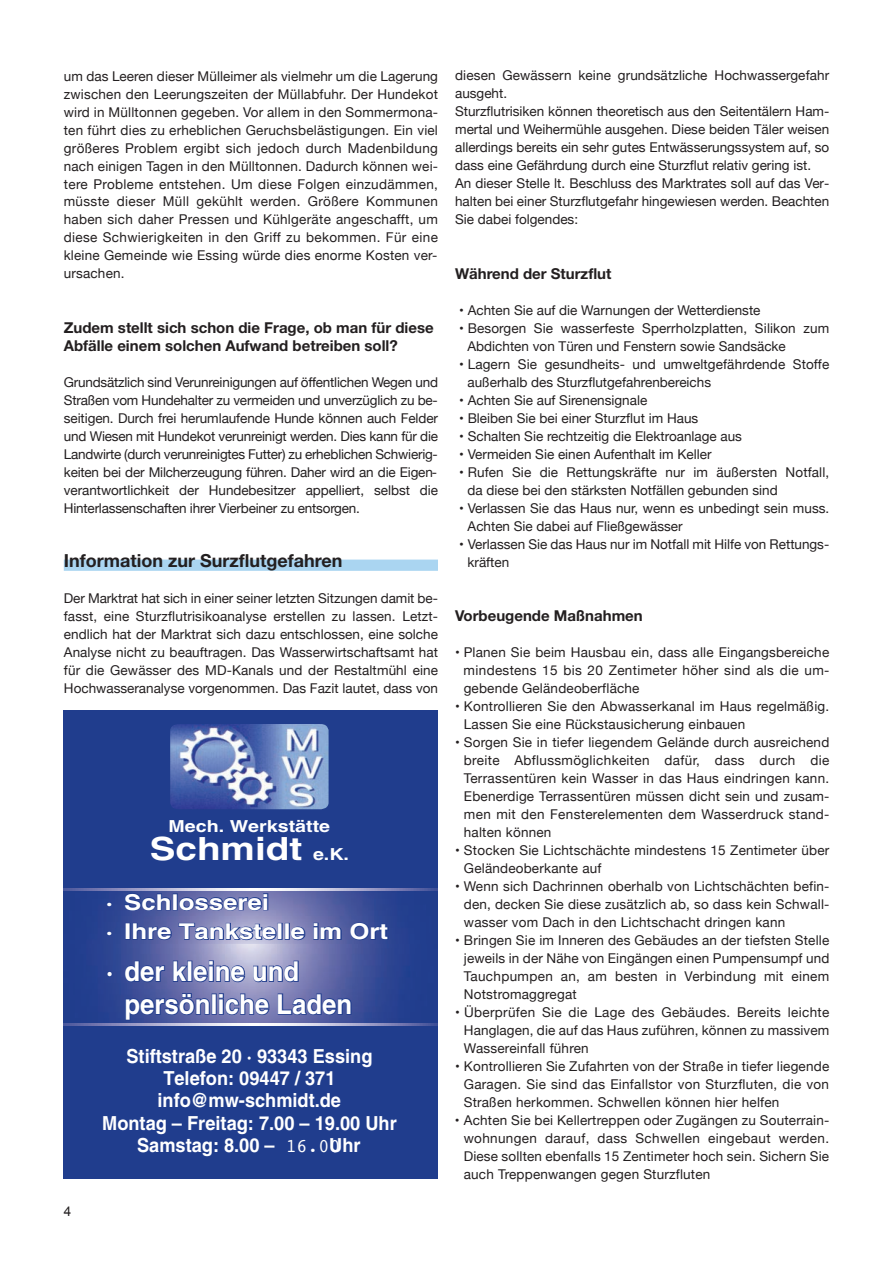
<style>
.page{position:relative;width:893px;height:1263px;background:#fff}
.page>*{position:absolute;margin:0;border:0;box-sizing:border-box;transform-origin:0 0}
.t1{font:700 31.95px "Helvetica";color:#fff;scale:1.21 1}
.t2{font:700 27.45px/32.8px "Helvetica";color:#fff;scale:.94 1}
.t3{font:700 21.75px/29.5px "Helvetica";color:#fff;scale:1.19 1}
.t4{font:700 19.35px/22.4px "Helvetica";color:#fff;text-align:center;scale:.94 1}
.t5{font:700 18px "Helvetica Neue";color:#231f20}
.t6{font:700 16.65px "Helvetica";color:#fff;scale:1.19 1}
.t7{font:700 15px/18px "Helvetica Neue";color:#231f20}
.t8{font:13.5px/18px "Helvetica Neue";color:#231f20;text-align:justify}
.t9{font:13.5px "Arial";color:#231f20}
.s1{font-size:16.65px}
.s2{font-family:"Courier";font-weight:400}
</style>
<div class="page">
<div style="left:64px;top:560px;width:374px;height:11px;background:#aad5f1"></div>
<div style="left:64px;top:710px;width:374px;height:240px;background:#203d8d"></div>
<img style="left:170px;top:724px;width:159px;height:85px">
<img style="left:64px;top:890px;width:374px;height:55px">
<svg style="left:64px;top:889px;width:374px;height:1px"></svg>
<svg style="left:106px;top:902px;width:6px;height:5px"></svg>
<svg style="left:124px;top:892px;width:55px;height:19px"></svg>
<div style="left:179px;top:897px;width:16px;height:14px;border:1px solid #203d8d;border-radius:50%"></div>
<div style="left:183px;top:900px;width:8px;height:8px;border:1px solid #203d8d;border-radius:50%"></div>
<svg style="left:194px;top:893px;width:75px;height:18px"></svg>
<svg style="left:106px;top:931px;width:6px;height:5px"></svg>
<div style="left:125px;top:923px;width:6px;height:17px;border:1px solid #203d8d"></div>
<svg style="left:132px;top:922px;width:210px;height:19px"></svg>
<div style="left:350px;top:922px;width:19px;height:18px;border:1px solid #203d8d;border-radius:50%"></div>
<div style="left:354px;top:925px;width:12px;height:12px;border:1px solid #203d8d;border-radius:50%"></div>
<svg style="left:370px;top:923px;width:19px;height:17px"></svg>
<div style="left:64px;top:945px;width:374px;height:234px;background:#203d8d"></div>
<img style="left:104px;top:945px;width:291px;height:78px">
<svg style="left:64px;top:1023px;width:374px;height:2px"></svg>
<svg style="left:107px;top:971px;width:5px;height:6px"></svg>
<svg style="left:124px;top:960px;width:42px;height:23px"></svg>
<svg style="left:172px;top:960px;width:74px;height:23px"></svg>
<svg style="left:252px;top:960px;width:47px;height:23px"></svg>
<div style="left:288px;top:969px;width:7px;height:10px;border:2px solid #203d8d;border-radius:50%"></div>
<svg style="left:125px;top:992px;width:146px;height:29px"></svg>
<svg style="left:277px;top:993px;width:75px;height:23px"></svg>
<p class="t8" style="left:64px;top:67px;width:376px">um das Leeren dieser Mülleimer als vielmehr um die Lagerung zwischen den Leerungszeiten der Müllabfuhr. Der Hundekot wird in Mülltonnen gegeben. Vor allem in den Sommermona&shy;ten führt dies zu erheblichen Geruchsbelästigungen. Ein viel größeres Problem ergibt sich jedoch durch Madenbildung nach einigen Tagen in den Mülltonnen. Dadurch können wei&shy;tere Probleme entstehen. Um diese Folgen einzudämmen, müsste dieser Müll gekühlt werden. Größere Kommunen haben sich daher Pressen und Kühlgeräte angeschafft, um diese Schwierigkeiten in den Griff zu bekommen. Für eine kleine Gemeinde wie Essing würde dies enorme Kosten ver&shy;ursachen.</p>
<p class="t7" style="left:64px;top:318px;width:371px">Zudem stellt sich schon die Frage, ob man für diese<br>Abfälle einem solchen Aufwand betreiben soll?</p>
<p class="t8" style="left:64px;top:373px;width:376px">Grundsätzlich sind Verunreinigungen auf öffentlichen Wegen und Straßen vom Hundehalter zu vermeiden und unverzüglich zu be&shy;seitigen. Durch frei herumlaufende Hunde können auch Felder und Wiesen mit Hundekot verunreinigt werden. Dies kann für die Landwirte (durch verunreinigtes Futter) zu erheblichen Schwierig&shy;keiten bei der Milcherzeugung führen. Daher wird an die Eigen&shy;verantwortlichkeit der Hundebesitzer appelliert, selbst die Hinterlassenschaften ihrer Vierbeiner zu entsorgen.</p>
<h3 class="t5" style="left:64px;top:549px;width:280px">Information zur Surzflutgefahren</h3>
<p class="t8" style="left:64px;top:589px;width:376px">Der Marktrat hat sich in einer seiner letzten Sitzungen damit be&shy;fasst, eine Sturzflutrisikoanalyse erstellen zu lassen. Letzt&shy;endlich hat der Marktrat sich dazu entschlossen, eine solche Analyse nicht zu beauftragen. Das Wasserwirtschaftsamt hat für die Gewässer des MD-Kanals und der Restaltmühl eine Hochwasseranalyse vorgenommen. Das Fazit lautet, dass von</p>
<p class="t9" style="left:64px;top:1202px;width:9px">4</p>
<p class="t6" style="left:169px;top:816px;width:137px">Mech. Werkstätte</p>
<h1 class="t1" style="left:150px;top:829px;width:166px">Schmidt <span class="s1">e.K.</span></h1>
<h3 class="t3" style="left:106px;top:887px;width:239px">· Schlosserei<br>· Ihre Tankstelle im Ort</h3>
<h2 class="t2" style="left:125px;top:954px;width:244px;text-indent:-19px">· der kleine und persönliche Laden</h2>
<h3 class="t4" style="left:102px;top:1044px;width:315px">Stiftstraße 20 · 93343 Essing<br>Telefon: 09447 / 371 info@mw-schmidt.de<br>Montag – Freitag: 7.00 – 19.00 Uhr<br>Samstag: 8.00 – <span class="s2">16.00</span>Uhr</h3>
<p class="t8" style="left:455px;top:67px;width:376px;text-align:left">diesen Gewässern keine grundsätzliche Hochwassergefahr ausgeht.<br>Sturzflutrisiken können theoretisch aus den Seitentälern Ham&shy;mertal und Weihermühle ausgehen. Diese beiden Täler weisen allerdings bereits ein sehr gutes Entwässerungssystem auf, so dass eine Gefährdung durch eine Sturzflut relativ gering ist.<br>An dieser Stelle lt. Beschluss des Marktrates soll auf das Ver&shy;halten bei einer Sturzflutgefahr hingewiesen werden. Beachten Sie dabei folgendes:</p>
<p class="t7" style="left:455px;top:264px;width:158px">Während der Sturzflut</p>
<p class="t8" style="left:459px;top:301px;width:303px">• Achten Sie auf die Warnungen der Wetterdienste</p>
<p class="t8" style="left:468px;top:319px;width:363px;text-indent:-8px">• Besorgen Sie wasserfeste Sperrholzplatten, Silikon zum<br>Abdichten von Türen und Fenstern sowie Sandsäcke</p>
<p class="t8" style="left:468px;top:355px;width:363px;text-indent:-8px">• Lagern Sie gesundheits- und umweltgefährdende Stoffe außerhalb des Sturzflutgefahrenbereichs</p>
<p class="t8" style="left:459px;top:391px;width:190px">• Achten Sie auf Sirenensignale</p>
<p class="t8" style="left:459px;top:409px;width:240px">• Bleiben Sie bei einer Sturzflut im Haus</p>
<p class="t8" style="left:459px;top:427px;width:284px">• Schalten Sie rechtzeitig die Elektroanlage aus</p>
<p class="t8" style="left:459px;top:445px;width:254px">• Vermeiden Sie einen Aufenthalt im Keller</p>
<p class="t8" style="left:468px;top:463px;width:375px;text-indent:-8px">• Rufen Sie die Rettungskräfte nur im äußersten Notfall,- - da diese bei den stärksten Notfällen gebunden sind</p>
<p class="t8" style="left:468px;top:499px;width:363px;text-indent:-8px">• Verlassen Sie das Haus nur, wenn es unbedingt sein muss.<br>Achten Sie dabei auf Fließgewässer</p>
<p class="t8" style="left:468px;top:535px;width:363px;text-indent:-8px">• Verlassen Sie das Haus nur im Notfall mit Hilfe von Rettungs&shy;kräften</p>
<p class="t7" style="left:455px;top:606px;width:189px">Vorbeugende Maßnahmen</p>
<p class="t8" style="left:464px;top:643px;width:367px;text-indent:-9px">• Planen Sie beim Hausbau ein, dass alle Eingangsbereiche mindestens 15 bis 20 Zentimeter höher sind als die um&shy;gebende Geländeoberfläche</p>
<p class="t8" style="left:464px;top:697px;width:367px;text-indent:-9px">• Kontrollieren Sie den Abwasserkanal im Haus regelmäßig.<br>Lassen Sie eine Rückstausicherung einbauen</p>
<p class="t8" style="left:464px;top:733px;width:367px;text-indent:-9px">• Sorgen Sie in tiefer liegendem Gelände durch ausreichend breite Abflussmöglichkeiten dafür, dass durch die Terrassentüren kein Wasser in das Haus eindringen kann.<br>Ebenerdige Terrassentüren müssen dicht sein und zusam&shy;men mit den Fensterelementen dem Wasserdruck stand&shy;halten können</p>
<p class="t8" style="left:464px;top:841px;width:367px;text-indent:-9px">• Stocken Sie Lichtschächte mindestens 15 Zentimeter über<br>Geländeoberkante auf</p>
<p class="t8" style="left:464px;top:877px;width:367px;text-indent:-9px">• Wenn sich Dachrinnen oberhalb von Lichtschächten befin&shy;den, decken Sie diese zusätzlich ab, so dass kein Schwall&shy;wasser vom Dach in den Lichtschacht dringen kann</p>
<p class="t8" style="left:464px;top:931px;width:367px;text-indent:-9px">• Bringen Sie im Inneren des Gebäudes an der tiefsten Stelle jeweils in der Nähe von Eingängen einen Pumpensumpf und Tauchpumpen an, am besten in Verbindung mit einem Notstromaggregat</p>
<p class="t8" style="left:464px;top:1003px;width:367px;text-indent:-9px">• Überprüfen Sie die Lage des Gebäudes. Bereits leichte Hanglagen, die auf das Haus zuführen, können zu massivem Wassereinfall führen</p>
<p class="t8" style="left:464px;top:1057px;width:367px;text-indent:-9px">• Kontrollieren Sie Zufahrten von der Straße in tiefer liegende Garagen. Sie sind das Einfallstor von Sturzfluten, die von Straßen herkommen. Schwellen können hier helfen</p>
<p class="t8" style="left:464px;top:1111px;width:367px;text-indent:-9px">• Achten Sie bei Kellertreppen oder Zugängen zu Souterrain&shy;wohnungen darauf, dass Schwellen eingebaut werden.<br>Diese sollten ebenfalls 15 Zentimeter hoch sein. Sichern Sie auch Treppenwangen gegen Sturzfluten</p>
</div>
